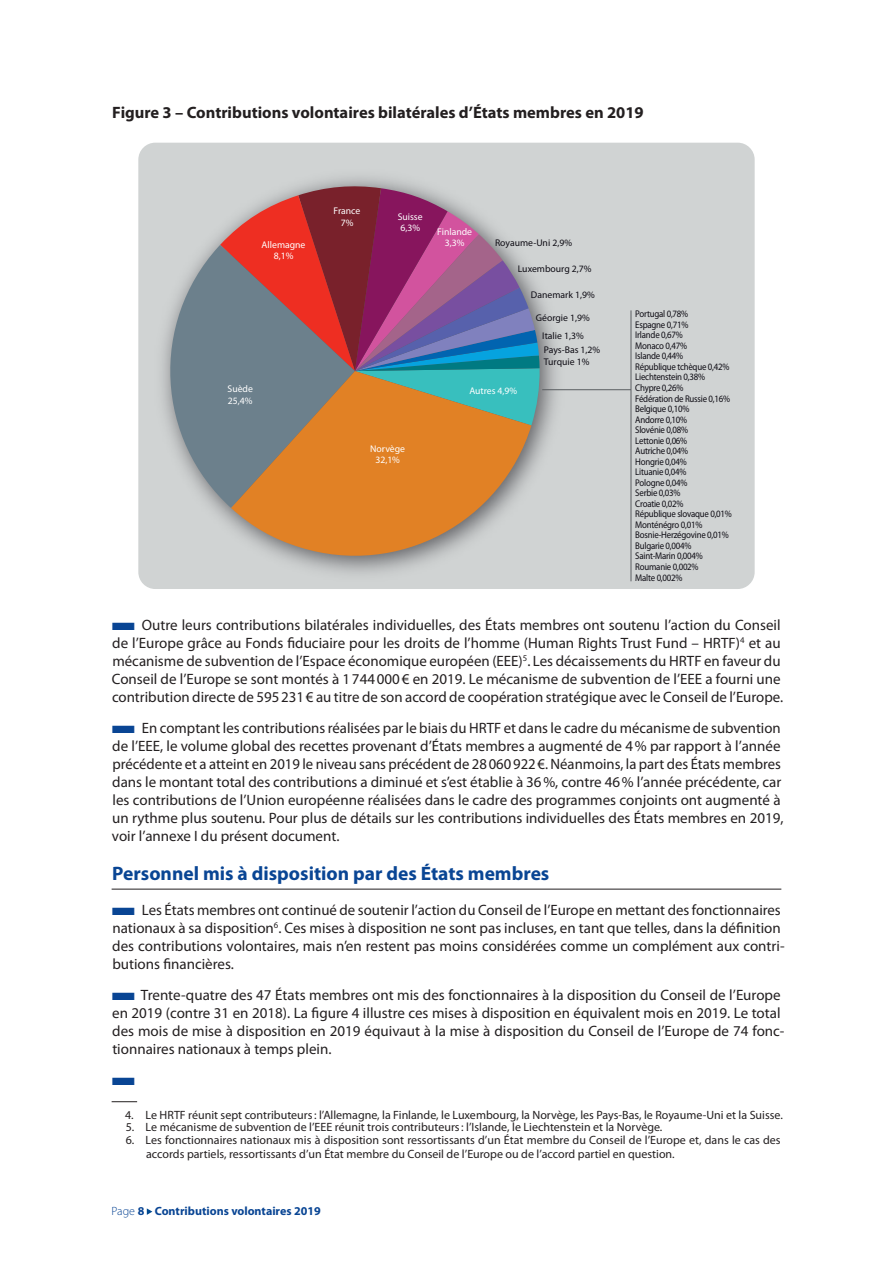
<style>
.page{position:relative;width:893px;height:1263px;background:#fff}
.page>*{position:absolute;margin:0;border:0;box-sizing:border-box;transform-origin:0 0}
.t1{font:700 19.5px "Myriad Pro";color:#094594}
.t2{font:700 16.5px "Myriad Pro";color:#231f20}
.t3{font:15px/18px "Myriad Pro";color:#231f20}
.t4{font:12px/13.5px "Myriad Pro";color:#231f20}
.t5{font:700 12px "Myriad Pro";color:#094594}
.t6{font:10.5px "Zapf Dingbats ITC";color:#094594;scale:3 1}
.t7{font:9.75px/10.5px "Myriad Pro";letter-spacing:-.025em;color:#0e0c14;scale:.91 1}
.t8{font:9.75px/11.4px "Myriad Pro";color:#fff;text-align:center}
.t9{font:9.75px/11.7px "Myriad Pro";color:#0e0c14}
.t10{font:9.75px "Myriad Pro";letter-spacing:-.025em;color:#0e0c14}
.s1{color:#094594}
.s2{font-weight:300}
</style>
<div class="page">
<svg style="left:147px;top:1208px;width:5px;height:7px"></svg>
<hr style="left:112px;top:889px;width:669px;height:1px;background:#231f20">
<svg style="left:112px;top:1101px;width:25px;height:1px"></svg>
<div style="left:138px;top:143px;width:617px;height:446px;background:#d0d3d3;border-radius:17px"></div>
<img style="left:148px;top:177px;width:424px;height:412px">
<svg style="left:220px;top:184px;width:320px;height:241px"></svg>
<svg style="left:150px;top:245px;width:205px;height:263px"></svg>
<svg style="left:231px;top:371px;width:300px;height:206px;background:#ba9262"></svg>
<hr style="left:631px;top:310px;width:1px;height:271px;background:#5a5e61">
<hr style="left:542px;top:389px;width:89px;height:1px;background:#5a5e61">
<p class="t2" style="left:112px;top:101px;width:533px">Figure 3 – Contributions volontaires bilatérales d’États membres en 2019</p>
<p class="t8" style="left:262px;top:238px;width:45px">Allemagne<br>8,1%</p>
<p class="t8" style="left:228px;top:383px;width:27px;text-align:left">Suède<br>25,4%</p>
<p class="t8" style="left:334px;top:205px;width:28px">France<br>7%</p>
<p class="t8" style="left:398px;top:210px;width:26px;text-align:left">Suisse<br>6,3%</p>
<p class="t8" style="left:437px;top:226px;width:36px">Finlande<br>3,3%</p>
<p class="t9" style="left:495px;top:237px;width:79px">Royaume-Uni 2,9%</p>
<p class="t9" style="left:518px;top:263px;width:75px">Luxembourg 2,7%</p>
<p class="t9" style="left:531px;top:289px;width:65px">Danemark 1,9%</p>
<p class="t9" style="left:536px;top:312px;width:55px">Géorgie 1,9%</p>
<p class="t9" style="left:544px;top:344px;width:58px">Pays-Bas 1,2%<br>Turquie 1%</p>
<p class="t10" style="left:542px;top:330px;width:43px">Italie 1,3%</p>
<p class="t8" style="left:469px;top:384px;width:49px">Autres 4,9%</p>
<p class="t8" style="left:370px;top:443px;width:36px">Norvège<br>32,1%</p>
<p class="t7" style="left:635px;top:309px;width:108px">Portugal 0,78%<br>Espagne 0,71%<br>Irlande 0,67%<br>Monaco 0,47%<br>Islande 0,44%<br>République tchèque 0,42%<br>Liechtenstein 0,38%<br>Chypre 0,26%<br>Fédération de Russie 0,16%<br>Belgique 0,10%<br>Andorre 0,10%<br>Slovénie 0,08%<br>Lettonie 0,06%<br>Autriche 0,04%<br>Hongrie 0,04%<br>Lituanie 0,04%<br>Pologne 0,04%<br>Serbie 0,03%<br>Croatie 0,02%<br>République slovaque 0,01%<br>Monténégro 0,01%<br>Bosnie-Herzégovine 0,01%<br>Bulgarie 0,004%<br>Saint-Marin 0,004%<br>Roumanie 0,002%<br>Malte 0,002%</p>
<p class="t3" style="left:112px;top:616px;width:673px"><span class="s1">■</span> Outre leurs contributions bilatérales individuelles, des États membres ont soutenu l’action du Conseil de l’Europe grâce au Fonds fiduciaire pour les droits de l’homme (Human Rights Trust Fund – HRTF)<sup>4</sup> et au mécanisme de subvention de l’Espace économique européen (EEE)<sup>5</sup>. Les décaissements du HRTF en faveur du Conseil de l’Europe se sont montés à 1744000€ en 2019. Le mécanisme de subvention de l’EEE a fourni une contribution directe de 595231€ au titre de son accord de coopération stratégique avec le Conseil de l’Europe.</p>
<p class="t3" style="left:112px;top:719px;width:673px"><span class="s1">■</span> En comptant les contributions réalisées par le biais du HRTF et dans le cadre du mécanisme de subvention de l’EEE, le volume global des recettes provenant d’États membres a augmenté de 4% par rapport à l’année précédente et a atteint en 2019 le niveau sans précédent de 28060922€. Néanmoins, la part des États membres dans le montant total des contributions a diminué et s’est établie à 36%, contre 46% l’année précédente, car les contributions de l’Union européenne réalisées dans le cadre des programmes conjoints ont augmenté à un rythme plus soutenu. Pour plus de détails sur les contributions individuelles des États membres en 2019, voir l’annexe I du présent document.</p>
<h1 class="t1" style="left:112px;top:861px;width:439px">Personnel mis à disposition par des États membres</h1>
<p class="t3" style="left:112px;top:901px;width:674px"><span class="s1">■</span> Les États membres ont continué de soutenir l’action du Conseil de l’Europe en mettant des fonctionnaires nationaux à sa disposition<sup>6</sup>. Ces mises à disposition ne sont pas incluses, en tant que telles, dans la définition des contributions volontaires, mais n’en restent pas moins considérées comme un complément aux contri&shy;butions financières.</p>
<p class="t3" style="left:112px;top:986px;width:674px"><span class="s1">■</span> Trente-quatre des 47 États membres ont mis des fonctionnaires à la disposition du Conseil de l’Europe en 2019 (contre 31 en 2018). La figure 4 illustre ces mises à disposition en équivalent mois en 2019. Le total des mois de mise à disposition en 2019 équivaut à la mise à disposition du Conseil de l’Europe de 74 fonc&shy;tionnaires nationaux à temps plein.</p>
<p class="t6" style="left:112px;top:1076px;width:9px">■</p>
<p class="t4" style="left:125px;top:1108px;width:659px">4. Le HRTF réunit sept contributeurs: l’Allemagne, la Finlande, le Luxembourg, la Norvège, les Pays-Bas, le Royaume-Uni et la Suisse.</p>
<p class="t4" style="left:126px;top:1120px;width:538px">5. Le mécanisme de subvention de l’EEE réunit trois contributeurs: l’Islande, le Liechtenstein et la Norvège.</p>
<p class="t4" style="left:146px;top:1133px;width:636px;text-indent:-20px">6. Les fonctionnaires nationaux mis à disposition sont ressortissants d’un État membre du Conseil de l’Europe et, dans le cas des accords partiels, ressortissants d’un État membre du Conseil de l’Europe ou de l’accord partiel en question.</p>
<p class="t5" style="left:112px;top:1203px;width:211px"><span class="s2">Page</span> 8 Contributions volontaires 2019</p>
</div>
